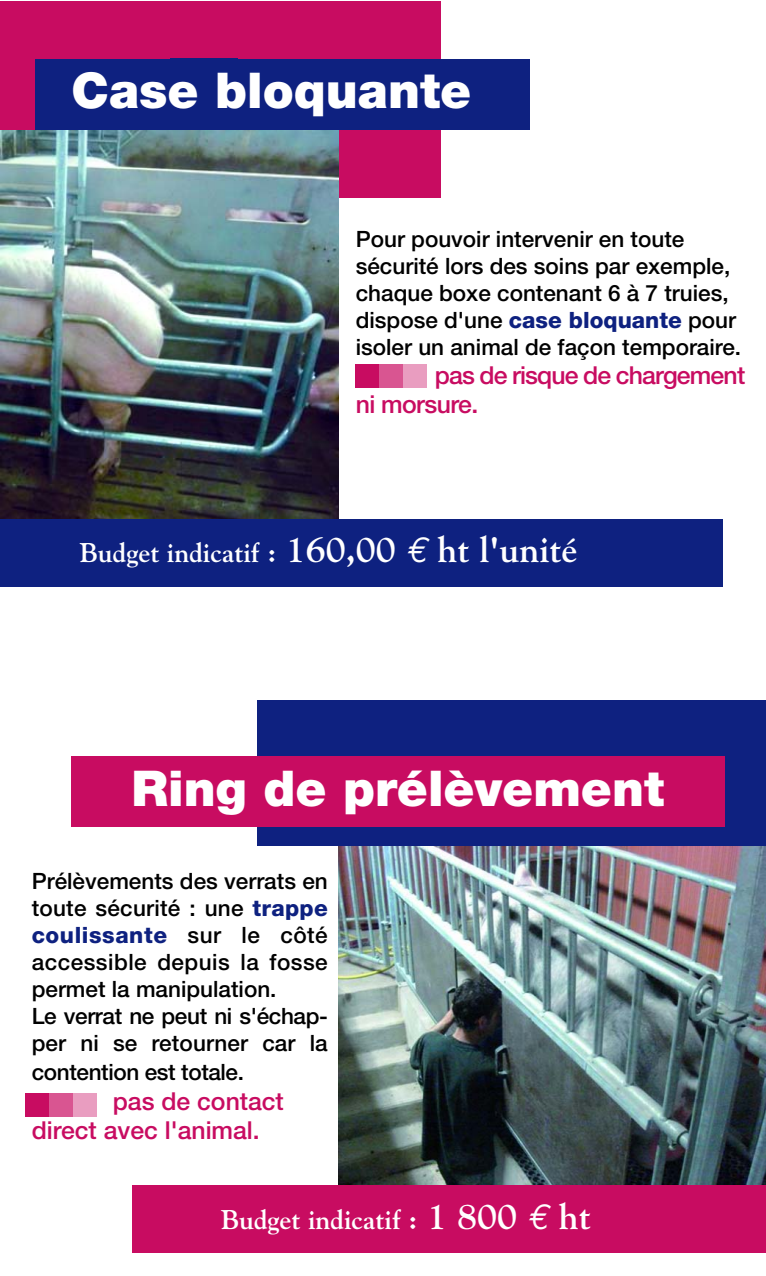
<style>
.page{position:relative;width:766px;height:1276px;background:#fff}
.page>*{position:absolute;margin:0;border:0;box-sizing:border-box;transform-origin:0 0}
.t1{font:900 49.27px "Helvetica Neue";color:#fff}
.t2{font:700 27px "Goudy";color:#fff}
.t3{font:500 24.75px/29.7px "Helvetica Neue";letter-spacing:-.02em;color:#c80c61}
.t4{font:500 24.75px/29.7px "Helvetica Neue";color:#c80c61}
.t5{font:500 22.5px/27.2px "Helvetica Neue";color:#000}
.s1{font-weight:800;color:#0e2180}
.s2{font-size:36px}
.s3{font-family:"Euro Mono";font-weight:400;font-style:italic;font-size:36px}
</style>
<div class="page">
<div style="left:0;top:1px;width:440px;height:197px;background:#c80c61"></div>
<div style="left:373px;top:60px;width:68px;height:70px;background:#0e2180"></div>
<div style="left:441px;top:60px;width:88px;height:70px;background:#0e2180"></div>
<div style="left:238px;top:60px;width:135px;height:70px;background:#0e2180"></div>
<div style="left:170px;top:59px;width:68px;height:71px;background:#0e2180"></div>
<div style="left:35px;top:60px;width:135px;height:70px;background:#0e2180"></div>
<img style="left:1px;top:130px;width:337px;height:390px">
<div style="left:0;top:520px;width:722px;height:67px;background:#0e2180"></div>
<img style="left:338px;top:845px;width:427px;height:340px">
<div style="left:132px;top:1185px;width:633px;height:67px;background:#c80c61"></div>
<div style="left:355px;top:364px;width:24px;height:24px;background:#c80c61"></div>
<div style="left:379px;top:364px;width:24px;height:24px;background:#d95591"></div>
<div style="left:403px;top:364px;width:23px;height:24px;background:#e99dc0"></div>
<div style="left:25px;top:1093px;width:24px;height:24px;background:#c80c61"></div>
<div style="left:49px;top:1093px;width:24px;height:24px;background:#d95591"></div>
<div style="left:73px;top:1093px;width:24px;height:24px;background:#e99dc0"></div>
<div style="left:257px;top:700px;width:508px;height:145px;background:#0e2180"></div>
<div style="left:72px;top:756px;width:652px;height:70px;background:#c80c61"></div>
<h1 class="t1" style="left:71px;top:73px;width:401px">Case bloquante</h1>
<p class="t5" style="left:355px;top:228px;width:387px">Pour pouvoir intervenir en toute sécurité lors des soins par exemple, chaque boxe contenant 6 à 7 truies, dispose d'une <span class="s1">case bloquante</span> pour isoler un animal de façon temporaire.</p>
<p class="t3" style="left:355px;top:362px;width:391px;text-indent:79px">pas de risque de chargement ni morsure.</p>
<p class="t2" style="left:80px;top:542px;width:499px">Budget indicatif : <span class="s2">160,00</span> <span class="s3">€</span> <span class="s2">ht l'unité</span></p>
<h1 class="t1" style="left:132px;top:771px;width:534px">Ring de prélèvement</h1>
<p class="t5" style="left:32px;top:870px;width:297px">Prélèvements des verrats en toute sécurité : une <span class="s1">trappe coulissante</span> sur le côté accessible depuis la fosse permet la manipulation.<br>Le verrat ne peut ni s'échap&shy;per ni se retourner car la contention est totale.</p>
<p class="t4" style="left:32px;top:1088px;width:253px;text-indent:81px">pas de contact direct avec l'animal.</p>
<p class="t2" style="left:221px;top:1208px;width:371px">Budget indicatif : <span class="s2">1 800</span> <span class="s3">€</span> <span class="s2">ht</span></p>
</div>
